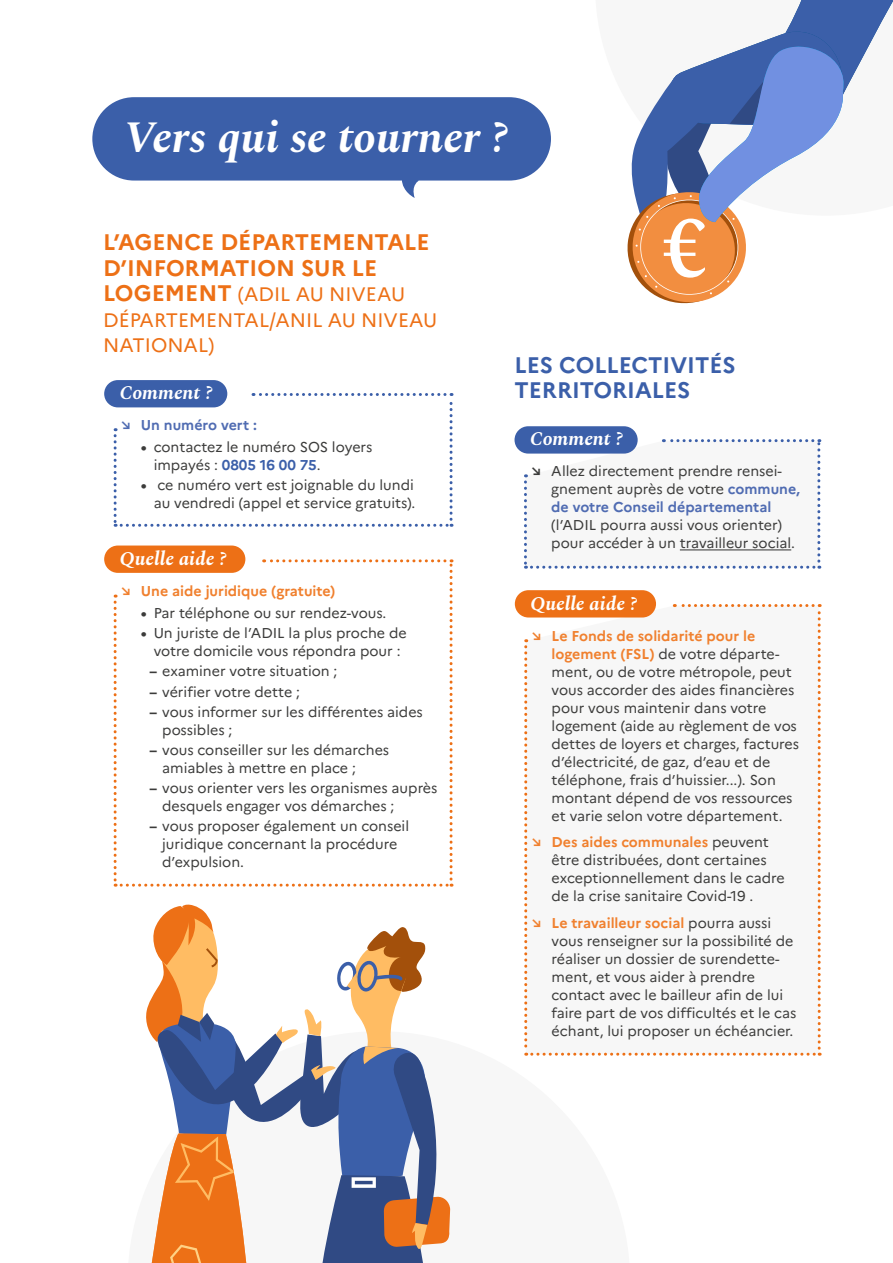
<style>
.page{position:relative;width:893px;height:1263px;background:#fff}
.page>*{position:absolute;margin:0;border:0;box-sizing:border-box;transform-origin:0 0}
.t1{font:italic 700 45px "Spectral";color:#fff}
.t2{font:700 22.5px/25.5px "Marianne";color:#ed7016}
.t3{font:700 22.5px "Marianne";color:#3b5fa9}
.t4{font:19.5px/25.5px "Marianne";color:#ed7016}
.t5{font:italic 700 19.5px "Spectral";color:#fff}
.t6{font:14.25px/18px "Marianne";color:#3c3c3b}
.t7{font:700 14.25px "Marianne";color:#f0802e}
.t8{font:700 14.25px "Marianne";color:#506cb2}
.s1{font-weight:700;font-size:22.5px}
.s2{font-weight:700}
.s3{font-weight:700;color:#3b5fa9}
.s4{font-weight:700;color:#506cb2}
.s5{font-weight:700;color:#f0802e}
</style>
<div class="page">
<svg style="left:524px;top:439px;width:296px;height:130px"></svg>
<svg style="left:524px;top:604px;width:297px;height:452px"></svg>
<svg style="left:524px;top:1031px;width:106px;height:25px"></svg>
<div style="left:104px;top:380px;width:123px;height:27px;background:#3b5fa9;border-radius:14px"></div>
<div style="left:514px;top:426px;width:124px;height:28px;background:#3b5fa9;border-radius:14px"></div>
<div style="left:104px;top:545px;width:141px;height:28px;background:#ed7016;border-radius:14px"></div>
<div style="left:515px;top:590px;width:141px;height:27px;background:#ed7016;border-radius:14px"></div>
<hr style="left:680px;top:549px;width:111px;height:1px;background:#3c3c3b">
<svg style="left:114px;top:393px;width:339px;height:134px"></svg>
<svg style="left:114px;top:559px;width:339px;height:328px"></svg>
<svg style="left:146px;top:904px;width:305px;height:359px"></svg>
<svg style="left:627px;top:0;width:266px;height:304px"></svg>
<div style="left:92px;top:97px;width:459px;height:84px;background:#3b5fa9;border-radius:42px"></div>
<svg style="left:402px;top:180px;width:17px;height:18px"></svg>
<h1 class="t1" style="left:124px;top:105px;width:386px">Vers qui se tourner ?</h1>
<h2 class="t2" style="left:103px;top:229px;width:328px">L’AGENCE DÉPARTEMENTALE<br>D’INFORMATION SUR LE</h2>
<h3 class="t4" style="left:103px;top:282px;width:336px"><span class="s1">LOGEMENT</span> (ADIL AU NIVEAU<br>DÉPARTEMENTAL/ANIL AU NIVEAU<br>NATIONAL)</h3>
<h2 class="t3" style="left:514px;top:351px;width:223px">LES COLLECTIVITÉS</h2>
<h3 class="t5" style="left:120px;top:378px;width:95px">Comment ?</h3>
<h2 class="t3" style="left:514px;top:376px;width:177px">TERRITORIALES</h2>
<p class="t8" style="left:120px;top:416px;width:139px">↘ Un numéro vert :</p>
<p class="t6" style="left:154px;top:438px;width:220px;text-indent:-13px"><span class="s2">•</span> contactez le numéro SOS loyers impayés : <span class="s3">0805 16 00 75</span>.</p>
<p class="t6" style="left:141px;top:476px;width:276px;text-align:right"><span class="s2">•</span> ce numéro vert est joignable du lundi au vendredi (appel et service gratuits).</p>
<h3 class="t5" style="left:530px;top:425px;width:95px">Comment ?</h3>
<p class="t6" style="left:551px;top:462px;width:250px;text-indent:-21px"><span class="s2">↘</span> Allez directement prendre rensei&shy;gnement auprès de votre <span class="s4">commune, de votre Conseil départemental</span></p>
<p class="t6" style="left:551px;top:516px;width:245px">(l’ADIL pourra aussi vous orienter) pour accéder à un travailleur social.</p>
<h3 class="t5" style="left:120px;top:544px;width:109px">Quelle aide ?</h3>
<p class="t7" style="left:120px;top:582px;width:217px">↘ Une aide juridique (gratuite)</p>
<p class="t6" style="left:141px;top:604px;width:247px"><span class="s2">•</span> Par téléphone ou sur rendez-vous.</p>
<p class="t6" style="left:141px;top:624px;width:267px;text-align:center"><span class="s2">•</span> Un juriste de l’ADIL la plus proche de votre domicile vous répondra pour :</p>
<p class="t6" style="left:149px;top:662px;width:189px"><span class="s2">–</span> examiner votre situation ;</p>
<p class="t6" style="left:149px;top:682px;width:152px"><span class="s2">–</span> vérifier votre dette ;</p>
<p class="t6" style="left:162px;top:702px;width:262px;text-indent:-13px"><span class="s2">–</span> vous informer sur les différentes aides possibles ;</p>
<p class="t6" style="left:162px;top:741px;width:229px;text-indent:-13px"><span class="s2">–</span> vous conseiller sur les démarches amiables à mettre en place ;</p>
<p class="t6" style="left:162px;top:779px;width:277px;text-indent:-13px"><span class="s2">–</span> vous orienter vers les organismes auprès desquels engager vos démarches ;</p>
<p class="t6" style="left:162px;top:817px;width:248px;text-indent:-13px"><span class="s2">–</span> vous proposer également un conseil juridique concernant la procédure d’expulsion.</p>
<h3 class="t5" style="left:530px;top:589px;width:109px">Quelle aide ?</h3>
<p class="t6" style="left:552px;top:626px;width:249px;text-indent:-21px"><span class="s5">↘ Le Fonds de solidarité pour le logement (FSL)</span> de votre départe&shy;ment, ou de votre métropole, peut vous accorder des aides financières pour vous maintenir dans votre logement (aide au règlement de vos dettes de loyers et charges, factures d’électricité, de gaz, d’eau et de téléphone, frais d’huissier...). Son montant dépend de vos ressources et varie selon votre département.</p>
<p class="t6" style="left:552px;top:833px;width:235px;text-indent:-21px"><span class="s5">↘ Des aides communales</span> peuvent être distribuées, dont certaines exceptionnellement dans le cadre de la crise sanitaire Covid-19 .</p>
<p class="t6" style="left:552px;top:913px;width:246px;text-indent:-21px"><span class="s5">↘ Le travailleur social</span> pourra aussi vous renseigner sur la possibilité de réaliser un dossier de surendette&shy;ment, et vous aider à prendre contact avec le bailleur afin de lui faire part de vos difficultés et le cas échant, lui proposer un échéancier.</p>
</div>
